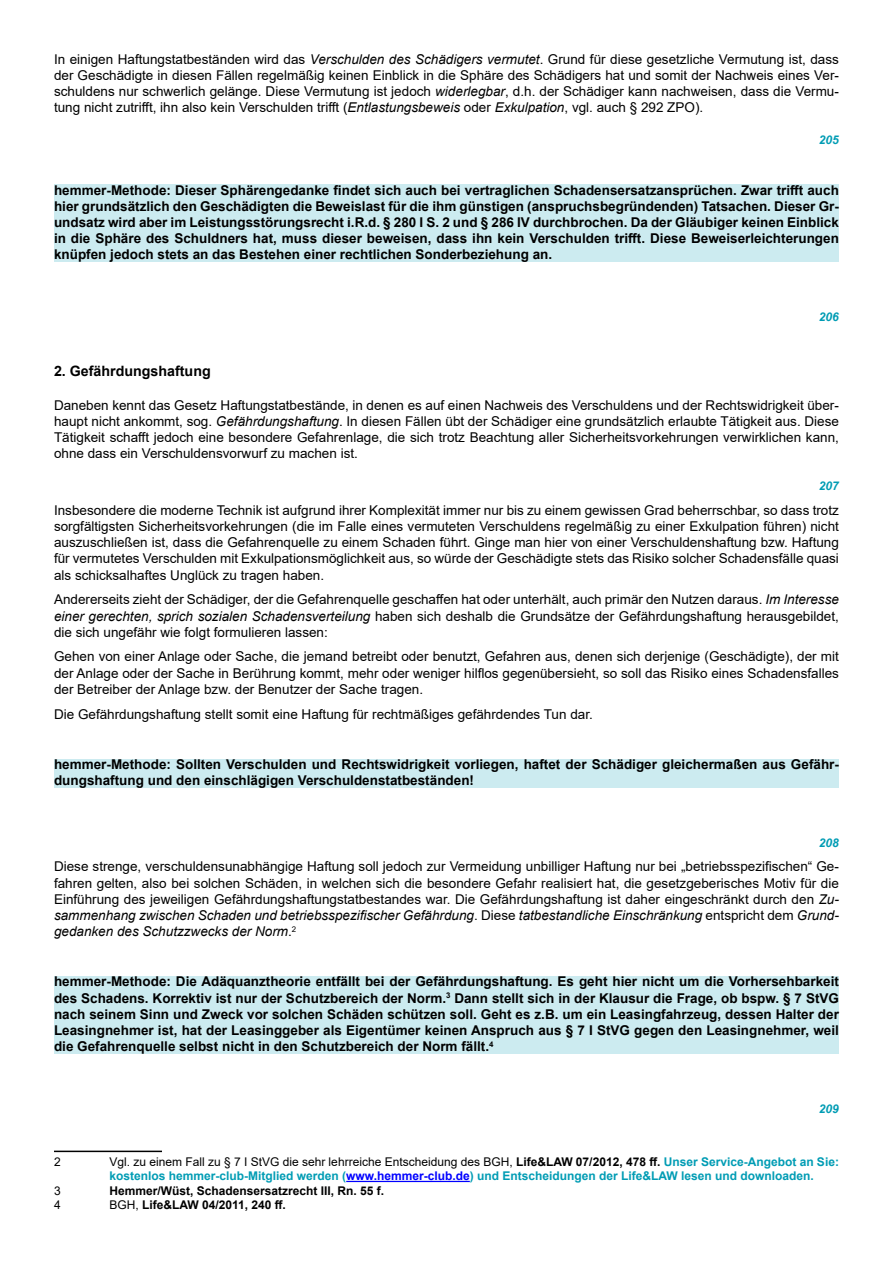
<style>
.page{position:relative;width:893px;height:1263px;background:#fff}
.page>*{position:absolute;margin:0;border:0;box-sizing:border-box;transform-origin:0 0}
.t1{font:700 14.25px "Arial";color:#000}
.t2{font:13.5px/16.2px "Arial";color:#000;text-align:justify}
.t3{font:700 13.5px/16.2px "Arial";color:#000;text-align:justify}
.t4{font:700 12px/14.4px "Arial";color:#009cb4}
.t5{font:700 12px "Arial";color:#000}
.t6{font:italic 700 12px "Arial";color:#009cb4}
.t7{font:12px "Arial";color:#000}
.s1{font-style:italic}
.s2{font-weight:400;color:#000}
.s3{color:#000}
.s4{color:#00f}
.s5{font-weight:400}
</style>
<div class="page">
<div style="left:54px;top:185px;width:785px;height:77px;background:#ccebf0"></div>
<div style="left:54px;top:759px;width:785px;height:29px;background:#ccebf0"></div>
<div style="left:54px;top:976px;width:785px;height:78px;background:#ccebf0"></div>
<hr style="left:54px;top:1150px;width:108px;height:2px;background:#000">
<hr style="left:346px;top:1181px;width:124px;height:1px;background:#00f">
<p class="t2" style="left:54px;top:51px;width:786px">In einigen Haftungstatbeständen wird das <span class="s1">Verschulden des Schädigers vermutet</span>. Grund für diese gesetzliche Vermutung ist, dass der Geschädigte in diesen Fällen regelmäßig keinen Einblick in die Sphäre des Schädigers hat und somit der Nachweis eines Ver&shy;schuldens nur schwerlich gelänge. Diese Vermutung ist jedoch <span class="s1">widerlegbar</span>, d.h. der Schädiger kann nachweisen, dass die Vermu&shy;tung nicht zutrifft, ihn also kein Verschulden trifft (<span class="s1">Entlastungsbeweis</span> oder <span class="s1">Exkulpation</span>, vgl. auch § 292 ZPO).</p>
<p class="t6" style="left:819px;top:132px;width:22px">205</p>
<p class="t3" style="left:54px;top:182px;width:786px">hemmer-Methode: Dieser Sphärengedanke findet sich auch bei vertraglichen Schadensersatzansprüchen. Zwar trifft auch hier grundsätzlich den Geschädigten die Beweislast für die ihm günstigen (anspruchsbegründenden) Tatsachen. Dieser Gr&shy;undsatz wird aber im Leistungsstörungsrecht i.R.d. § 280 I S. 2 und § 286 IV durchbrochen. Da der Gläubiger keinen Einblick in die Sphäre des Schuldners hat, muss dieser beweisen, dass ihn kein Verschulden trifft. Diese Beweiserleichterungen knüpfen jedoch stets an das Bestehen einer rechtlichen Sonderbeziehung an.</p>
<p class="t6" style="left:819px;top:309px;width:22px">206</p>
<p class="t1" style="left:54px;top:361px;width:158px">2. Gefährdungshaftung</p>
<p class="t2" style="left:54px;top:397px;width:786px">Daneben kennt das Gesetz Haftungstatbestände, in denen es auf einen Nachweis des Verschuldens und der Rechtswidrigkeit über&shy;haupt nicht ankommt, sog. <span class="s1">Gefährdungshaftung</span>. In diesen Fällen übt der Schädiger eine grundsätzlich erlaubte Tätigkeit aus. Diese Tätigkeit schafft jedoch eine besondere Gefahrenlage, die sich trotz Beachtung aller Sicherheitsvorkehrungen verwirklichen kann, ohne dass ein Verschuldensvorwurf zu machen ist.</p>
<p class="t6" style="left:819px;top:478px;width:22px">207</p>
<p class="t2" style="left:54px;top:502px;width:786px">Insbesondere die moderne Technik ist aufgrund ihrer Komplexität immer nur bis zu einem gewissen Grad beherrschbar, so dass trotz sorgfältigsten Sicherheitsvorkehrungen (die im Falle eines vermuteten Verschuldens regelmäßig zu einer Exkulpation führen) nicht auszuschließen ist, dass die Gefahrenquelle zu einem Schaden führt. Ginge man hier von einer Verschuldenshaftung bzw. Haftung für vermutetes Verschulden mit Exkulpationsmöglichkeit aus, so würde der Geschädigte stets das Risiko solcher Schadensfälle quasi als schicksalhaftes Unglück zu tragen haben.</p>
<p class="t2" style="left:54px;top:591px;width:786px">Andererseits zieht der Schädiger, der die Gefahrenquelle geschaffen hat oder unterhält, auch primär den Nutzen daraus. <span class="s1">Im Interesse einer gerechten, sprich sozialen Schadensverteilung</span> haben sich deshalb die Grundsätze der Gefährdungshaftung herausgebildet, die sich ungefähr wie folgt formulieren lassen:</p>
<p class="t2" style="left:54px;top:648px;width:786px">Gehen von einer Anlage oder Sache, die jemand betreibt oder benutzt, Gefahren aus, denen sich derjenige (Geschädigte), der mit der Anlage oder der Sache in Berührung kommt, mehr oder weniger hilflos gegenübersieht, so soll das Risiko eines Schadensfalles der Betreiber der Anlage bzw. der Benutzer der Sache tragen.</p>
<p class="t2" style="left:54px;top:706px;width:540px">Die Gefährdungshaftung stellt somit eine Haftung für rechtmäßiges gefährdendes Tun dar.</p>
<p class="t3" style="left:54px;top:756px;width:786px">hemmer-Methode: Sollten Verschulden und Rechtswidrigkeit vorliegen, haftet der Schädiger gleichermaßen aus Gefähr&shy;dungshaftung und den einschlägigen Verschuldenstatbeständen!</p>
<p class="t6" style="left:819px;top:834px;width:22px">208</p>
<p class="t2" style="left:54px;top:858px;width:786px">Diese strenge, verschuldensunabhängige Haftung soll jedoch zur Vermeidung unbilliger Haftung nur bei „betriebsspezifischen“ Ge&shy;fahren gelten, also bei solchen Schäden, in welchen sich die besondere Gefahr realisiert hat, die gesetzgeberisches Motiv für die Einführung des jeweiligen Gefährdungshaftungstatbestandes war. Die Gefährdungshaftung ist daher eingeschränkt durch den <span class="s1">Zu&shy;sammenhang zwischen Schaden und betriebsspezifischer Gefährdung</span>. Diese <span class="s1">tatbestandliche Einschränkung</span> entspricht dem <span class="s1">Grund&shy;gedanken des Schutzzwecks der Norm</span>.<sup>2</sup></p>
<p class="t3" style="left:54px;top:974px;width:786px">hemmer-Methode: Die Adäquanztheorie entfällt bei der Gefährdungshaftung. Es geht hier nicht um die Vorhersehbarkeit des Schadens. Korrektiv ist nur der Schutzbereich der Norm.<sup>3</sup> Dann stellt sich in der Klausur die Frage, ob bspw. § 7 StVG nach seinem Sinn und Zweck vor solchen Schäden schützen soll. Geht es z.B. um ein Leasingfahrzeug, dessen Halter der Leasingnehmer ist, hat der Leasinggeber als Eigentümer keinen Anspruch aus § 7 I StVG gegen den Leasingnehmer, weil die Gefahrenquelle selbst nicht in den Schutzbereich der Norm fällt.<sup>4</sup></p>
<p class="t6" style="left:819px;top:1101px;width:22px">209</p>
<p class="t7" style="left:54px;top:1153px;width:8px">2</p>
<p class="t4" style="left:110px;top:1154px;width:731px"><span class="s2">Vgl. zu einem Fall zu § 7 I StVG die sehr lehrreiche Entscheidung des BGH,</span> <span class="s3">Life&amp;LAW 07/2012, 478 ff.</span> Unser Service-Angebot an Sie: kostenlos hemmer-club-Mitglied werden (<span class="s4">www.hemmer-club.de</span>) und Entscheidungen der Life&amp;LAW lesen und downloaden.</p>
<p class="t7" style="left:54px;top:1182px;width:8px">3</p>
<p class="t5" style="left:110px;top:1182px;width:276px">Hemmer/Wüst, Schadensersatzrecht III, Rn. 55 f.</p>
<p class="t7" style="left:54px;top:1196px;width:8px">4</p>
<p class="t5" style="left:110px;top:1196px;width:178px"><span class="s5">BGH,</span> Life&amp;LAW 04/2011, 240 ff.</p>
</div>
